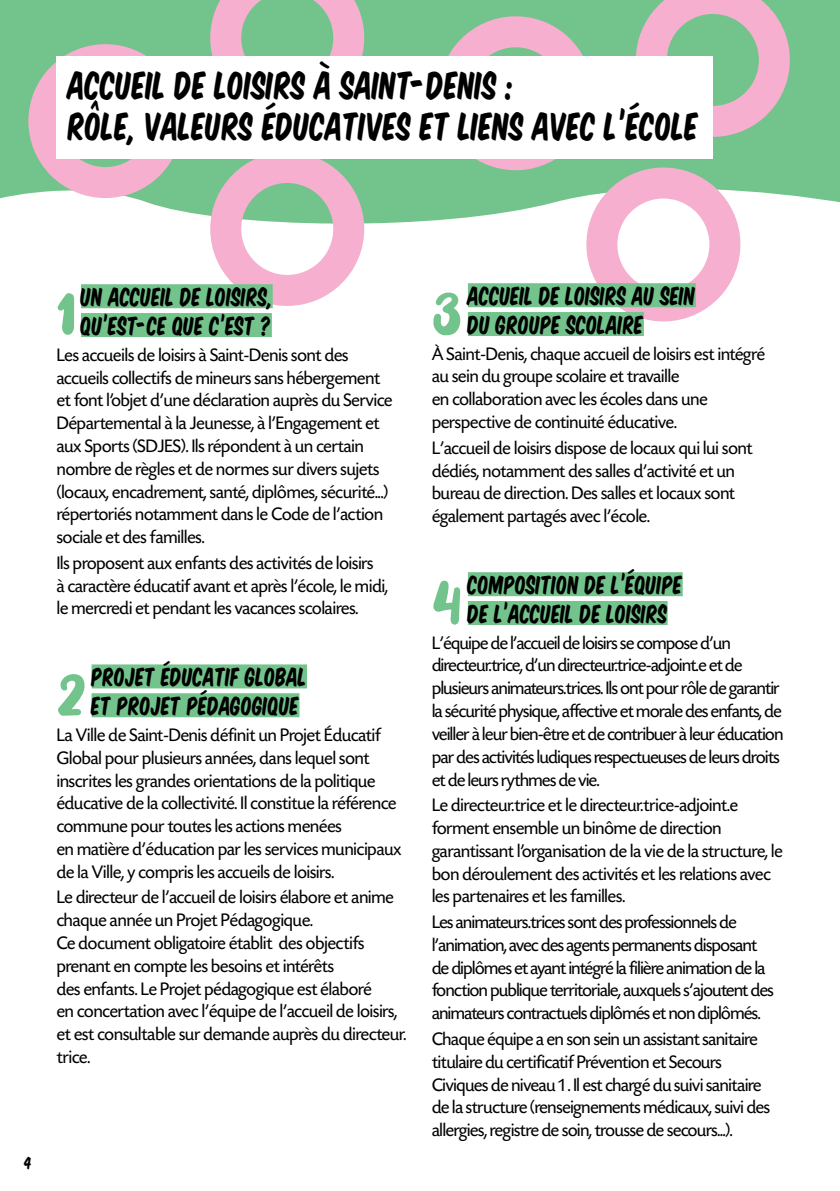
<style>
.page{position:relative;width:840px;height:1191px;background:#fff}
.page>*{position:absolute;margin:0;border:0;box-sizing:border-box;transform-origin:0 0}
.t1{font:66px "No Virus";color:#73c48c}
.t2{font:36px/41.4px "Komika Title Kaps";color:#000}
.t3{font:24px/28.8px "Komika Title";color:#000}
.t4{font:19px/22.8px "Today SH";color:#000}
.t5{font:19px/22.8px "Today SH";letter-spacing:-.02em;color:#000}
.t6{font:16px "Komika Title";color:#000}
</style>
<div class="page">
<svg style="left:0;top:0;width:839px;height:233px;fill:#73c48c"></svg>
<svg style="left:409px;top:0;width:197px;height:199px;background:#93bf9d"></svg>
<svg style="left:557px;top:159px;width:203px;height:177px"></svg>
<svg style="left:606px;top:0;width:203px;height:166px;background:#a0bda3"></svg>
<div style="left:28px;top:44px;width:154px;height:154px;border:31px solid #f6afce;border-radius:50%"></div>
<div style="left:210px;top:152px;width:154px;height:154px;border:31px solid #f6afce;border-radius:50%"></div>
<svg style="left:210px;top:0;width:154px;height:57px;background:#acbca9"></svg>
<div style="left:57px;top:57px;width:655px;height:102px;background:#fff"></div>
<div style="left:81px;top:284px;width:191px;height:24px;background:#73c48c"></div>
<div style="left:81px;top:313px;width:191px;height:24px;background:#73c48c"></div>
<div style="left:91px;top:664px;width:216px;height:24px;background:#73c48c"></div>
<div style="left:91px;top:693px;width:208px;height:24px;background:#73c48c"></div>
<div style="left:467px;top:283px;width:228px;height:24px;background:#73c48c"></div>
<div style="left:467px;top:312px;width:176px;height:24px;background:#73c48c"></div>
<div style="left:467px;top:572px;width:215px;height:24px;background:#73c48c"></div>
<div style="left:467px;top:601px;width:200px;height:24px;background:#73c48c"></div>
<h2 class="t2" style="left:68px;top:62px;width:632px">ACCUEIL DE LOISIRS À SAINT-DENIS :<br>RÔLE, VALEURS ÉDUCATIVES ET LIENS AVEC L’ÉCOLE</h2>
<h1 class="t1" style="left:57px;top:283px;width:20px">1</h1>
<p class="t3" style="left:81px;top:281px;width:193px">UN ACCUEIL DE LOISIRS,<br>QU’EST-CE QUE C’EST ?</p>
<p class="t4" style="left:57px;top:344px;width:337px">Les accueils de loisirs à Saint-Denis sont des accueils collectifs de mineurs sans hébergement et font l’objet d’une déclaration auprès du Service Départemental à la Jeunesse, à l’Engagement et aux Sports (SDJES). Ils répondent à un certain nombre de règles et de normes sur divers sujets (locaux, encadrement, santé, diplômes, sécurité...) répertoriés notamment dans le Code de l’action sociale et des familles.</p>
<p class="t4" style="left:57px;top:552px;width:332px">Ils proposent aux enfants des activités de loisirs<br>à caractère éducatif avant et après l’école, le midi, le mercredi et pendant les vacances scolaires.</p>
<h1 class="t1" style="left:57px;top:664px;width:31px">2</h1>
<p class="t3" style="left:91px;top:662px;width:217px">PROJET ÉDUCATIF GLOBAL<br>ET PROJET PÉDAGOGIQUE</p>
<p class="t4" style="left:57px;top:724px;width:346px">La Ville de Saint-Denis définit un Projet Éducatif Global pour plusieurs années, dans lequel sont inscrites les grandes orientations de la politique éducative de la collectivité. Il constitue la référence commune pour toutes les actions menées<br>en matière d’éducation par les services municipaux de la Ville, y compris les accueils de loisirs.</p>
<p class="t4" style="left:57px;top:886px;width:351px">Le directeur de l’accueil de loisirs élabore et anime chaque année un Projet Pédagogique.<br>Ce document obligatoire établit des objectifs prenant en compte les besoins et intérêts<br>des enfants. Le Projet pédagogique est élaboré<br>en concertation avec l’équipe de l’accueil de loisirs, et est consultable sur demande auprès du directeur. trice.</p>
<p class="t6" style="left:25px;top:1150px;width:9px">4</p>
<h1 class="t1" style="left:432px;top:283px;width:32px">3</h1>
<p class="t3" style="left:467px;top:280px;width:229px">ACCUEIL DE LOISIRS AU SEIN<br>DU GROUPE SCOLAIRE</p>
<p class="t4" style="left:432px;top:343px;width:334px">À Saint-Denis, chaque accueil de loisirs est intégré au sein du groupe scolaire et travaille<br>en collaboration avec les écoles dans une perspective de continuité éducative.</p>
<p class="t4" style="left:432px;top:437px;width:322px">L’accueil de loisirs dispose de locaux qui lui sont dédiés, notamment des salles d’activité et un bureau de direction. Des salles et locaux sont également partagés avec l’école.</p>
<h1 class="t1" style="left:432px;top:572px;width:31px">4</h1>
<p class="t3" style="left:467px;top:569px;width:216px">COMPOSITION DE L’ÉQUIPE<br>DE L’ACCUEIL DE LOISIRS</p>
<p class="t5" style="left:432px;top:632px;width:352px">L’équipe de l’accueil de loisirs se compose d’un directeur.trice, d’un directeur.trice-adjoint.e et de plusieurs animateurs.trices. Ils ont pour rôle de garantir la sécurité physique, affective et morale des enfants, de veiller à leur bien-être et de contribuer à leur éducation par des activités ludiques respectueuses de leurs droits et de leurs rythmes de vie.</p>
<p class="t4" style="left:432px;top:794px;width:352px">Le directeur.trice et le directeur.trice-adjoint.e forment ensemble un binôme de direction garantissant l’organisation de la vie de la structure, le bon déroulement des activités et les relations avec les partenaires et les familles.</p>
<p class="t5" style="left:432px;top:911px;width:343px">Les animateurs.trices sont des professionnels de l’animation, avec des agents permanents disposant de diplômes et ayant intégré la filière animation de la fonction publique territoriale, auxquels s’ajoutent des animateurs contractuels diplômés et non diplômés.</p>
<p class="t4" style="left:432px;top:1028px;width:339px">Chaque équipe a en son sein un assistant sanitaire titulaire du certificatif Prévention et Secours Civiques de niveau 1 . Il est chargé du suivi sanitaire de la structure (renseignements médicaux, suivi des allergies, registre de soin, trousse de secours...).</p>
</div>
